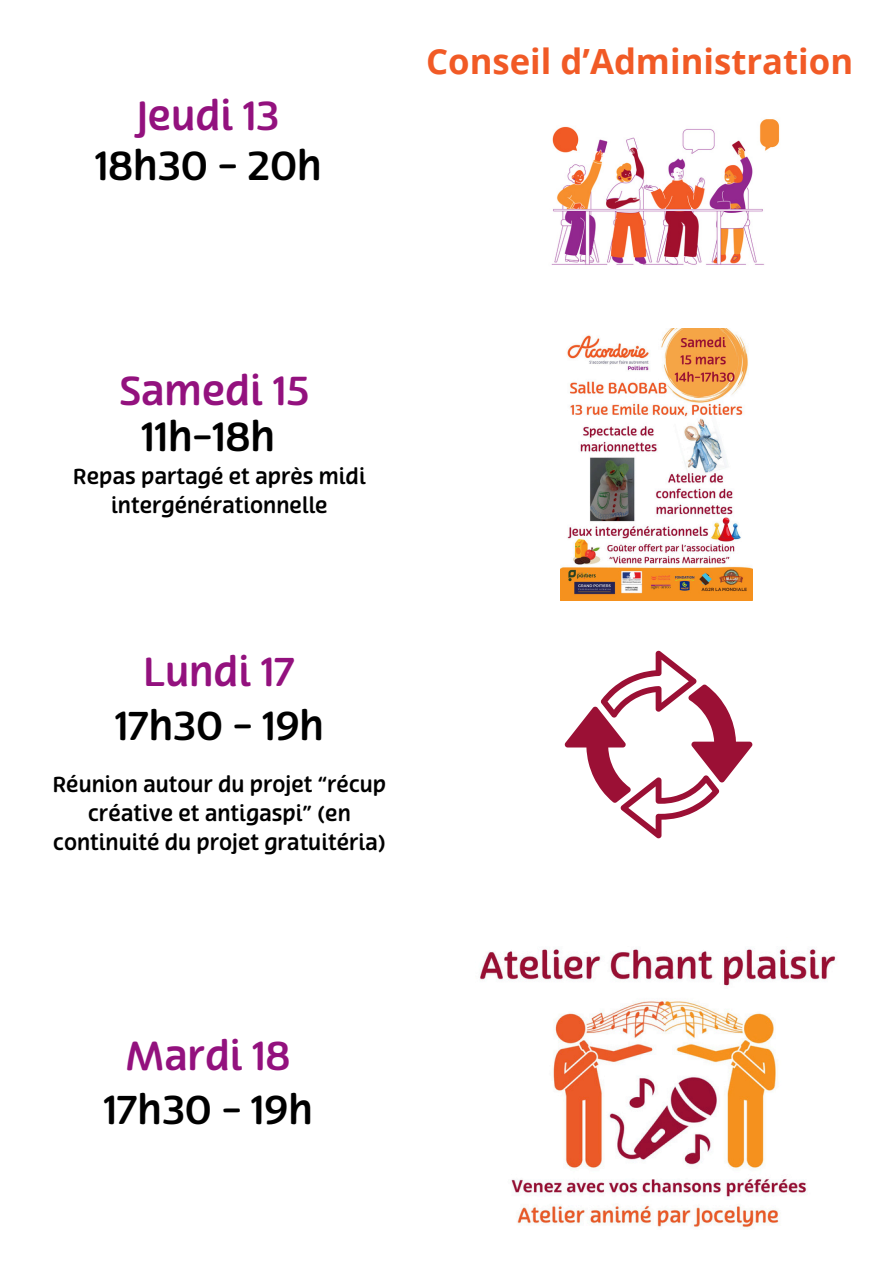
<style>
.page{position:relative;width:894px;height:1264px;background:#fff}
.page>*{position:absolute;margin:0;border:0;box-sizing:border-box;transform-origin:0 0}
.t1{font:39.15px "Terfens Bo";color:#000}
.t2{font:39.15px "Terfens Bo";color:#93117e}
.t3{font:39px/54px "Terfens Bo";color:#000;text-align:center}
.t4{font:700 34.65px "Open Sans";color:#f15a26}
.t5{font:21px/29.2px "Terfens Bo";color:#000;text-align:center}
.s1{color:#93117e}
</style>
<div class="page">
<img style="left:480px;top:948px;width:356px;height:280px">
<img style="left:560px;top:329px;width:191px;height:271px">
<svg style="left:564px;top:650px;width:188px;height:188px"></svg>
<img style="left:551px;top:119px;width:229px;height:146px">
<h1 class="t2" style="left:137px;top:95px;width:144px">Jeudi 13</h1>
<p class="t1" style="left:95px;top:144px;width:228px">18h30 - 20h</p>
<p class="t4" style="left:426px;top:37px;width:428px">Conseil d’Administration</p>
<h1 class="t2" style="left:120px;top:369px;width:191px">Samedi 15</h1>
<h1 class="t1" style="left:141px;top:416px;width:135px">11h-18h</h1>
<h2 class="t5" style="left:73px;top:462px;width:294px">Repas partagé et après midi intergénérationnelle</h2>
<p class="t3" style="left:115px;top:646px;width:211px"><span class="s1">Lundi 17<br></span>17h30 - 19h</p>
<h1 class="t5" style="left:53px;top:770px;width:335px">Réunion autour du projet “récup créative et antigaspi” (en continuité du projet gratuitéria)</h1>
<h1 class="t3" style="left:104px;top:1030px;width:211px"><span class="s1">Mardi 18<br></span>17h30 - 19h</h1>
</div>
